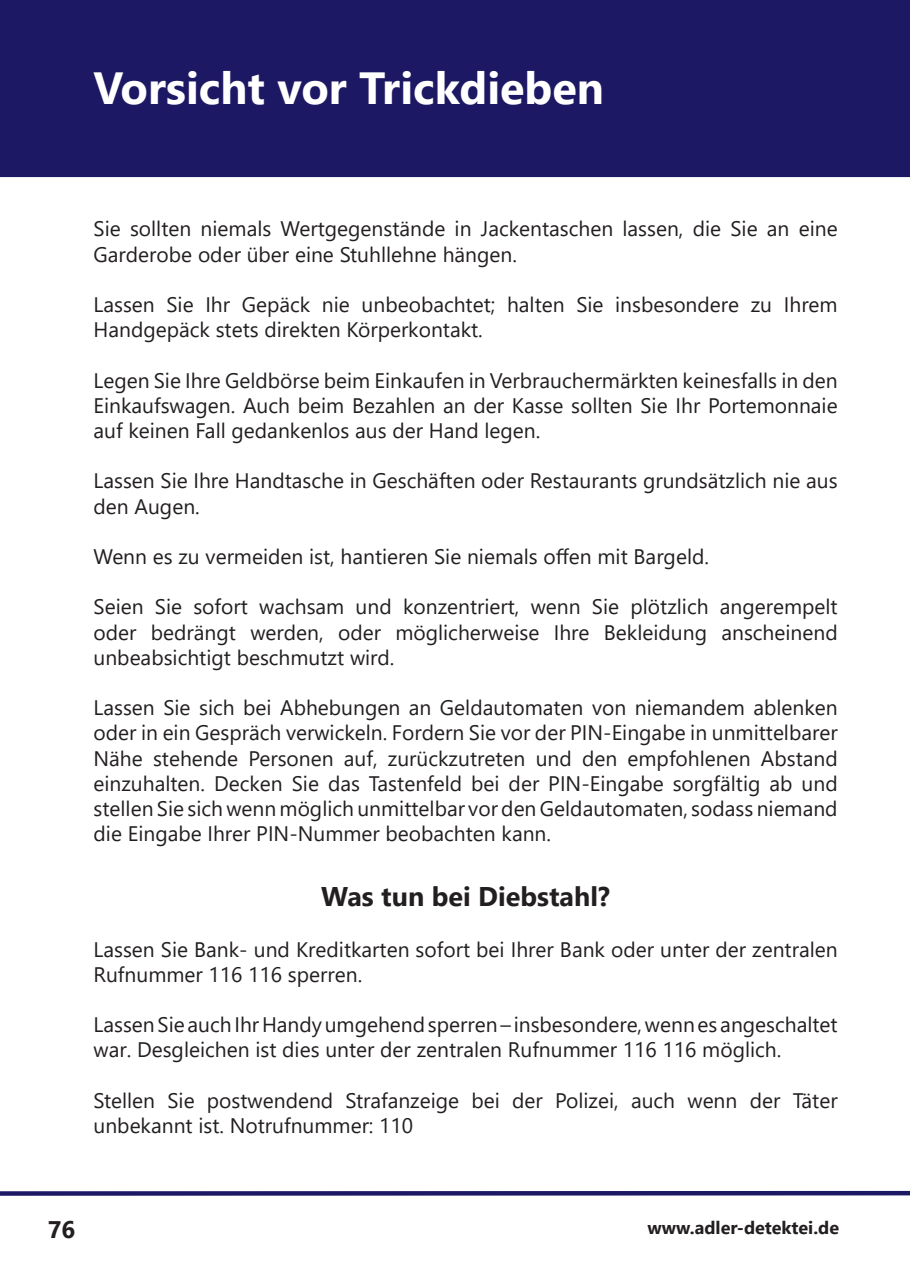
<style>
.page{position:relative;width:910px;height:1280px;background:#fff}
.page>*{position:absolute;margin:0;border:0;box-sizing:border-box;transform-origin:0 0}
.t1{font:700 45px "Segoe UI";color:#fff}
.t2{font:700 27px "Segoe UI";color:#231f20}
.t3{font:700 24px "Segoe UI";color:#231f20}
.t4{font:21px/25.2px "Segoe UI";color:#231f20}
.t5{font:700 18px "Segoe UI";color:#231f20}
</style>
<div class="page">
<div style="left:0;top:0;width:910px;height:178px;background:#1d1863"></div>
<svg style="left:0;top:1190px;width:910px;height:6px"></svg>
<h1 class="t1" style="left:94px;top:46px;width:512px">Vorsicht vor Trickdieben</h1>
<p class="t4" style="left:94px;top:214px;width:746px">Sie sollten niemals Wertgegenstände in Jackentaschen lassen, die Sie an eine<br>Garderobe oder über eine Stuhllehne hängen.</p>
<p class="t4" style="left:94px;top:290px;width:746px">Lassen Sie Ihr Gepäck nie unbeobachtet; halten Sie insbesondere zu Ihrem<br>Handgepäck stets direkten Körperkontakt.</p>
<p class="t4" style="left:94px;top:366px;width:746px;text-align:justify">Legen Sie Ihre Geldbörse beim Einkaufen in Verbrauchermärkten keinesfalls in den Einkaufswagen. Auch beim Bezahlen an der Kasse sollten Sie Ihr Portemonnaie auf keinen Fall gedankenlos aus der Hand legen.</p>
<p class="t4" style="left:94px;top:466px;width:746px">Lassen Sie Ihre Handtasche in Geschäften oder Restaurants grundsätzlich nie aus den Augen.</p>
<p class="t4" style="left:94px;top:542px;width:617px">Wenn es zu vermeiden ist, hantieren Sie niemals offen mit Bargeld.</p>
<p class="t4" style="left:94px;top:592px;width:746px;text-align:justify">Seien Sie sofort wachsam und konzentriert, wenn Sie plötzlich angerempelt oder bedrängt werden, oder möglicherweise Ihre Bekleidung anscheinend unbeabsichtigt beschmutzt wird.</p>
<p class="t4" style="left:94px;top:693px;width:746px;text-align:justify">Lassen Sie sich bei Abhebungen an Geldautomaten von niemandem ablenken oder in ein Gespräch verwickeln. Fordern Sie vor der PIN-Eingabe in unmittelbarer Nähe stehende Personen auf, zurückzutreten und den empfohlenen Abstand einzuhalten. Decken Sie das Tastenfeld bei der PIN-Eingabe sorgfältig ab und stellen Sie sich wenn möglich unmittelbar vor den Geldautomaten, sodass niemand die Eingabe Ihrer PIN-Nummer beobachten kann.</p>
<p class="t2" style="left:321px;top:871px;width:290px">Was tun bei Diebstahl?</p>
<p class="t4" style="left:94px;top:934px;width:746px">Lassen Sie Bank- und Kreditkarten sofort bei Ihrer Bank oder unter der zentralen<br>Rufnummer 116 116 sperren.</p>
<p class="t4" style="left:94px;top:1010px;width:746px">Lassen Sie auch Ihr Handy umgehend sperren – insbesondere, wenn es angeschaltet war. Desgleichen ist dies unter der zentralen Rufnummer 116 116 möglich.</p>
<p class="t4" style="left:94px;top:1086px;width:746px">Stellen Sie postwendend Strafanzeige bei der Polizei, auch wenn der Täter unbekannt ist. Notrufnummer: 110</p>
<p class="t3" style="left:48px;top:1207px;width:29px">76</p>
<p class="t5" style="left:648px;top:1210px;width:193px">www.adler-detektei.de</p>
</div>
